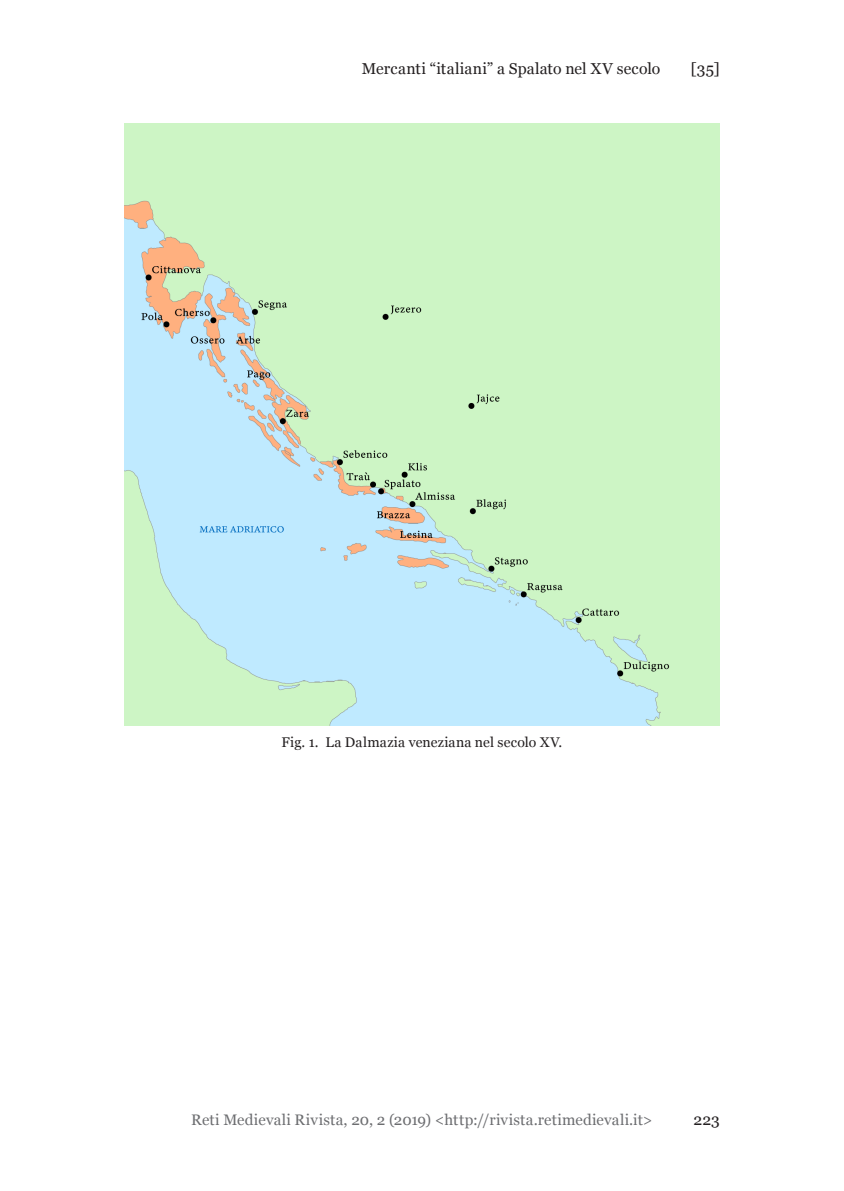
<style>
.page{position:relative;width:844px;height:1191px;background:#fff}
.page>*{position:absolute;margin:0;border:0;box-sizing:border-box;transform-origin:0 0}
.TESTA_DX{font:15.75px "Georgia";letter-spacing:.01em;color:#231f20}
.t1{font:15.22px "Georgia";letter-spacing:.015em;color:#6c6d70}
.didascalie{font:14px "Georgia";letter-spacing:.015em;color:#231f20}
</style>
<div class="page">
<img style="left:124px;top:124px;width:595px;height:601px">
<p class="TESTA_DX" style="left:362px;top:57px;width:300px">Mercanti “italiani” a Spalato nel XV secolo</p>
<p class="TESTA_DX" style="left:690px;top:57px;width:31px">[35]</p>
<p class="didascalie" style="left:281px;top:731px;width:282px">Fig. 1. La Dalmazia veneziana nel secolo XV.</p>
<p class="t1" style="left:191px;top:1108px;width:463px">Reti Medievali Rivista, 20, 2 (2019) &lt;http://rivista.retimedievali.it&gt;</p>
<p class="TESTA_DX" style="left:693px;top:1107px;width:28px">223</p>
</div>
